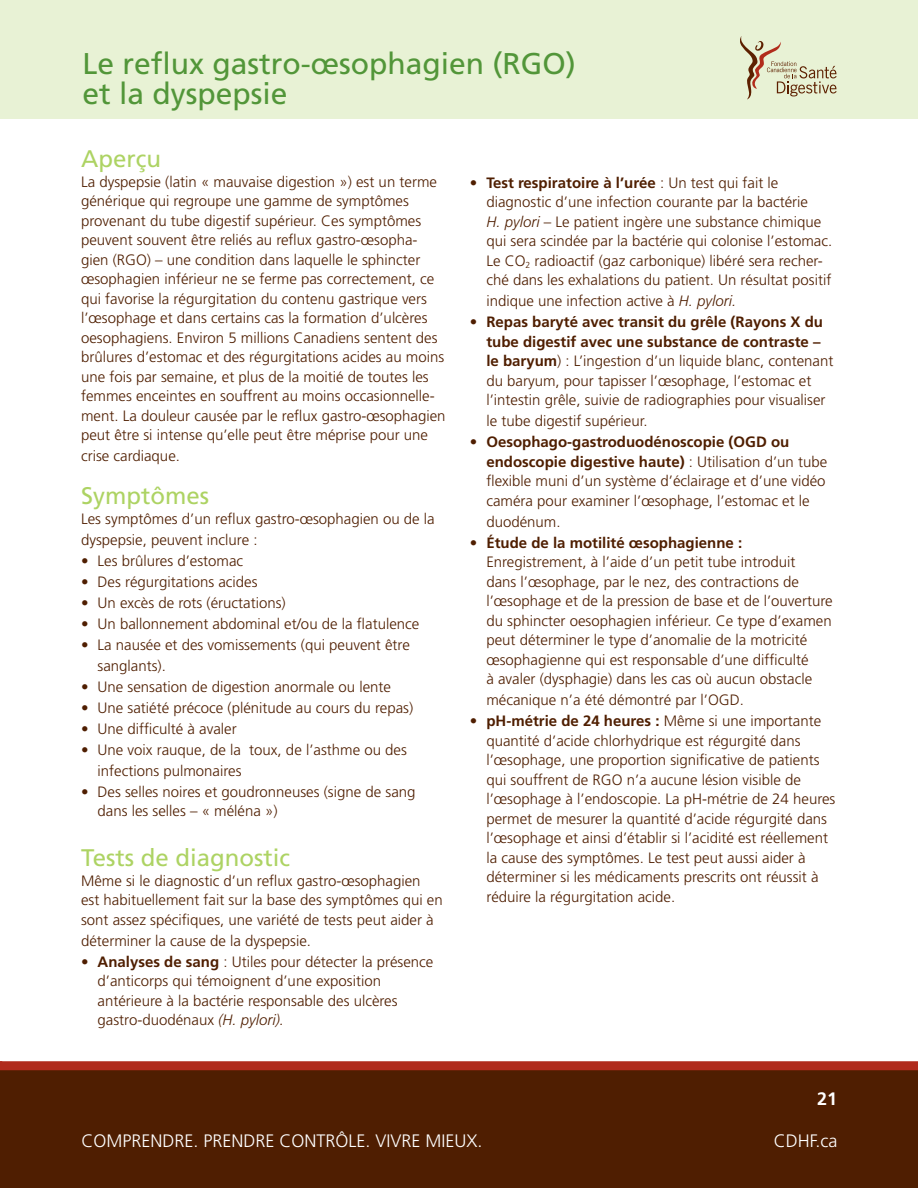
<style>
.page{position:relative;width:918px;height:1188px;background:#fff}
.page>*{position:absolute;margin:0;border:0;box-sizing:border-box;transform-origin:0 0}
.t1{font:30px/30px "Frutiger";color:#529639}
.t2{font:24px "Frutiger";color:#add363}
.t3{font:300 18px "Frutiger";color:#fff}
.t4{font:300 18px "Frutiger";color:#4f1e01}
.t5{font:700 18px "Frutiger";color:#fff}
.t6{font:300 15px/19.5px "Frutiger";color:#4f1e01}
.s1{font-weight:700}
.s2{font-style:italic}
.s3{color:#fff}
</style>
<div class="page">
<div style="left:0;top:0;width:918px;height:119px;background:#e8f2d5"></div>
<div style="left:0;top:1070px;width:918px;height:118px;background:#4f1e01"></div>
<svg style="left:0;top:1061px;width:918px;height:9px;background:#b23022"></svg>
<svg style="left:740px;top:36px;width:97px;height:64px"></svg>
<h1 class="t1" style="left:82px;top:49px;width:495px">Le reflux gastro-œsophagien (RGO) et la dyspepsie</h1>
<h2 class="t2" style="left:81px;top:145px;width:81px">Aperçu</h2>
<p class="t6" style="left:81px;top:172px;width:366px">La dyspepsie (latin « mauvaise digestion ») est un terme générique qui regroupe une gamme de symptômes provenant du tube digestif supérieur. Ces symptômes peuvent souvent être reliés au reflux gastro-œsopha&shy;gien (RGO) – une condition dans laquelle le sphincter œsophagien inférieur ne se ferme pas correctement, ce qui favorise la régurgitation du contenu gastrique vers l’œsophage et dans certains cas la formation d’ulcères oesophagiens. Environ 5 millions Canadiens sentent des brûlures d’estomac et des régurgitations acides au moins une fois par semaine, et plus de la moitié de toutes les femmes enceintes en souffrent au moins occasionnelle&shy;ment. La douleur causée par le reflux gastro-œsophagien peut être si intense qu’elle peut être méprise pour une</p>
<p class="t6" style="left:81px;top:446px;width:100px">crise cardiaque.</p>
<h2 class="t2" style="left:81px;top:482px;width:130px">Symptômes</h2>
<p class="t6" style="left:81px;top:508px;width:355px;line-height:21px">Les symptômes d’un reflux gastro-œsophagien ou de la dyspepsie, peuvent inclure :</p>
<p class="t6" style="left:81px;top:551px;width:164px">• Les brûlures d’estomac</p>
<p class="t6" style="left:81px;top:572px;width:178px">• Des régurgitations acides</p>
<p class="t6" style="left:81px;top:593px;width:206px">• Un excès de rots (éructations)</p>
<p class="t6" style="left:81px;top:614px;width:340px">• Un ballonnement abdominal et/ou de la flatulence</p>
<p class="t6" style="left:98px;top:634px;width:314px;line-height:21px;text-indent:-16px">• La nausée et des vomissements (qui peuvent être sanglants).</p>
<p class="t6" style="left:81px;top:677px;width:311px">• Une sensation de digestion anormale ou lente</p>
<p class="t6" style="left:81px;top:698px;width:334px">• Une satiété précoce (plénitude au cours du repas)</p>
<p class="t6" style="left:81px;top:719px;width:157px">• Une difficulté à avaler</p>
<p class="t6" style="left:98px;top:739px;width:311px;line-height:21px;text-indent:-16px">• Une voix rauque, de la toux, de l’asthme ou des infections pulmonaires</p>
<p class="t6" style="left:98px;top:782px;width:319px;text-indent:-16px">• Des selles noires et goudronneuses (signe de sang dans les selles – « méléna »)</p>
<h2 class="t2" style="left:81px;top:844px;width:210px">Tests de diagnostic</h2>
<p class="t6" style="left:81px;top:871px;width:363px">Même si le diagnostic d’un reflux gastro-œsophagien<br>est habituellement fait sur la base des symptômes qui en sont assez spécifiques, une variété de tests peut aider à</p>
<p class="t6" style="left:81px;top:931px;width:232px">déterminer la cause de la dyspepsie.</p>
<p class="t6" style="left:98px;top:952px;width:337px;text-indent:-16px">• <span class="s1">Analyses de sang</span> : Utiles pour détecter la présence d’anticorps qui témoignent d’une exposition antérieure à la bactérie responsable des ulcères gastro-duodénaux <span class="s2">(H. pylori).</span></p>
<p class="t6" style="left:486px;top:173px;width:347px;text-indent:-16px">• <span class="s1">Test respiratoire à l’urée</span> : Un test qui fait le diagnostic d’une infection courante par la bactérie<br><span class="s2">H. pylori</span> – Le patient ingère une substance chimique qui sera scindée par la bactérie qui colonise l’estomac.<br>Le CO<sub>2</sub> radioactif (gaz carbonique) libéré sera recher&shy;ché dans les exhalations du patient. Un résultat positif</p>
<p class="t6" style="left:486px;top:291px;width:252px">indique une infection active à <span class="s2">H. pylori.</span></p>
<p class="t6" style="left:486px;top:312px;width:348px;text-indent:-16px">• <span class="s1">Repas baryté avec transit du grêle (Rayons X du tube digestif avec une substance de contraste – le baryum</span>) : L’ingestion d’un liquide blanc, contenant du baryum, pour tapisser l’œsophage, l’estomac et l’intestin grêle, suivie de radiographies pour visualiser</p>
<p class="t6" style="left:486px;top:411px;width:163px">le tube digestif supérieur.</p>
<p class="t6" style="left:486px;top:432px;width:342px;text-indent:-16px">• <span class="s1">Oesophago-gastroduodénoscopie (OGD ou endoscopie digestive haute)</span> : Utilisation d’un tube flexible muni d’un système d’éclairage et d’une vidéo caméra pour examiner l’œsophage, l’estomac et le</p>
<p class="t6" style="left:486px;top:512px;width:76px">duodénum.</p>
<p class="t6" style="left:486px;top:533px;width:348px;text-indent:-16px">• <span class="s1">Étude de la motilité œsophagienne :<br></span>Enregistrement, à l’aide d’un petit tube introduit<br>dans l’œsophage, par le nez, des contractions de l’œsophage et de la pression de base et de l’ouverture du sphincter oesophagien inférieur. Ce type d’examen peut déterminer le type d’anomalie de la motricité œsophagienne qui est responsable d’une difficulté<br>à avaler (dysphagie) dans les cas où aucun obstacle</p>
<p class="t6" style="left:486px;top:690px;width:259px">mécanique n’a été démontré par l’OGD.</p>
<p class="t6" style="left:486px;top:711px;width:350px;text-indent:-16px">• <span class="s1">pH-métrie de 24 heures :</span> Même si une importante quantité d’acide chlorhydrique est régurgité dans l’œsophage, une proportion significative de patients qui souffrent de RGO n’a aucune lésion visible de l’œsophage à l’endoscopie. La pH-métrie de 24 heures permet de mesurer la quantité d’acide régurgité dans l’œsophage et ainsi d’établir si l’acidité est réellement la cause des symptômes. Le test peut aussi aider à déterminer si les médicaments prescrits ont réussit à réduire la régurgitation acide.</p>
<p class="t5" style="left:817px;top:1088px;width:22px">21</p>
<p class="t3" style="left:81px;top:1131px;width:403px">COMPRENDRE. PRENDRE CONTRÔLE. VIVRE MIEUX.</p>
<p class="t4" style="left:719px;top:1131px;width:67px">www.<span class="s3">cdhf</span></p>
<p class="t3" style="left:815px;top:1131px;width:23px">.ca</p>
</div>
